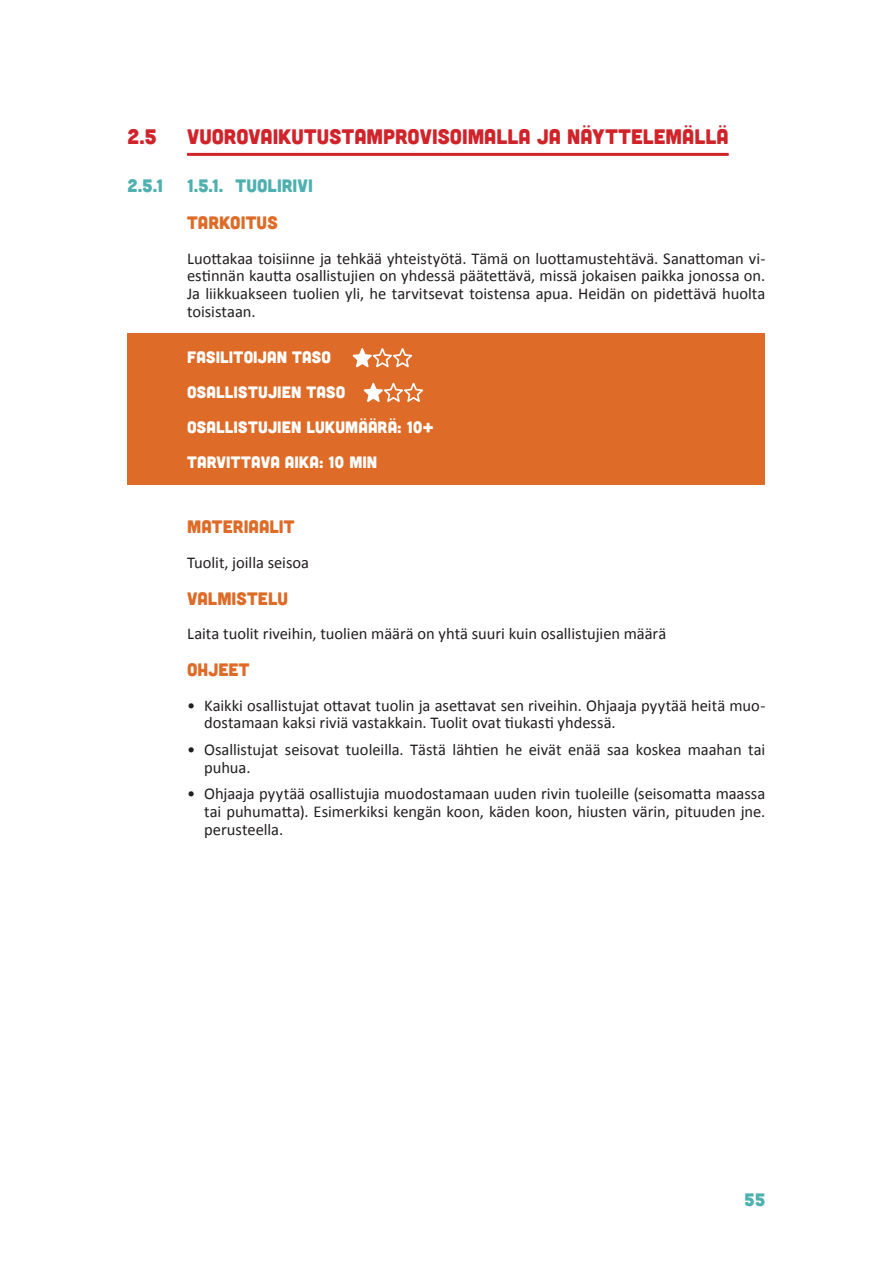
<style>
.page{position:relative;width:893px;height:1263px;background:#fff}
.page>*{position:absolute;margin:0;border:0;box-sizing:border-box;transform-origin:0 0}
.t1{font:21px "Cubano";color:#d1232a}
.instructions___tips{font:18px "Cubano";letter-spacing:.005em;color:#de6b27}
.t2{font:18px "Cubano";letter-spacing:.005em;color:#4fb0b0}
.t3{font:18px "Cubano Sharp";color:#4fb0b0}
.t4{font:16.5px/17.9px "Calibri";letter-spacing:-.005em;color:#231f20;text-align:justify}
.instructions_kadertekst{font:16.5px "Cubano";letter-spacing:.01em;color:#fff}
</style>
<div class="page">
<hr style="left:187px;top:153px;width:542px;height:3px;background:#d1232a">
<div style="left:128px;top:333px;width:637px;height:152px;background:#de6b27"></div>
<svg style="left:353px;top:348px;width:59px;height:19px"></svg>
<svg style="left:364px;top:383px;width:59px;height:19px"></svg>
<p class="t1" style="left:128px;top:124px;width:31px">2.5</p>
<p class="t1" style="left:187px;top:124px;width:543px">VUOROVAIKUTUSTAMPROVISOIMALLA JA NÄYTTELEMÄLLÄ</p>
<p class="t2" style="left:128px;top:174px;width:37px">2.5.1</p>
<p class="t2" style="left:187px;top:174px;width:127px">1.5.1. TUOLIRIVI</p>
<p class="instructions___tips" style="left:187px;top:211px;width:92px">TARKOITUS</p>
<p class="t4" style="left:187px;top:249px;width:580px">Luottakaa toisiinne ja tehkää yhteistyötä. Tämä on luottamustehtävä. Sanattoman vi&shy;estinnän kautta osallistujien on yhdessä päätettävä, missä jokaisen paikka jonossa on.<br>Ja liikkuakseen tuolien yli, he tarvitsevat toistensa apua. Heidän on pidettävä huolta toisistaan.</p>
<p class="instructions_kadertekst" style="left:187px;top:347px;width:146px">FASILITOIJAN TASO</p>
<p class="instructions_kadertekst" style="left:187px;top:382px;width:160px">OSALLISTUJIEN TASO</p>
<p class="instructions_kadertekst" style="left:187px;top:417px;width:248px">OSALLISTUJIEN LUKUMÄÄRÄ: 10+</p>
<p class="instructions_kadertekst" style="left:187px;top:451px;width:192px">TARVITTAVA AIKA: 10 MIN</p>
<p class="instructions___tips" style="left:187px;top:515px;width:109px">MATERIAALIT</p>
<p class="t4" style="left:187px;top:553px;width:124px">Tuolit, joilla seisoa</p>
<p class="instructions___tips" style="left:187px;top:587px;width:103px">VALMISTELU</p>
<p class="t4" style="left:187px;top:624px;width:481px">Laita tuolit riveihin, tuolien määrä on yhtä suuri kuin osallistujien määrä</p>
<p class="instructions___tips" style="left:187px;top:658px;width:64px">OHJEET</p>
<p class="t4" style="left:204px;top:696px;width:563px;text-indent:-17px">• Kaikki osallistujat ottavat tuolin ja asettavat sen riveihin. Ohjaaja pyytää heitä muo&shy;dostamaan kaksi riviä vastakkain. Tuolit ovat tiukasti yhdessä.</p>
<p class="t4" style="left:204px;top:740px;width:563px;text-indent:-17px">• Osallistujat seisovat tuoleilla. Tästä lähtien he eivät enää saa koskea maahan tai puhua.</p>
<p class="t4" style="left:204px;top:784px;width:563px;text-indent:-17px">• Ohjaaja pyytää osallistujia muodostamaan uuden rivin tuoleille (seisomatta maassa tai puhumatta). Esimerkiksi kengän koon, käden koon, hiusten värin, pituuden jne. perusteella.</p>
<p class="t3" style="left:744px;top:1188px;width:23px">55</p>
</div>
